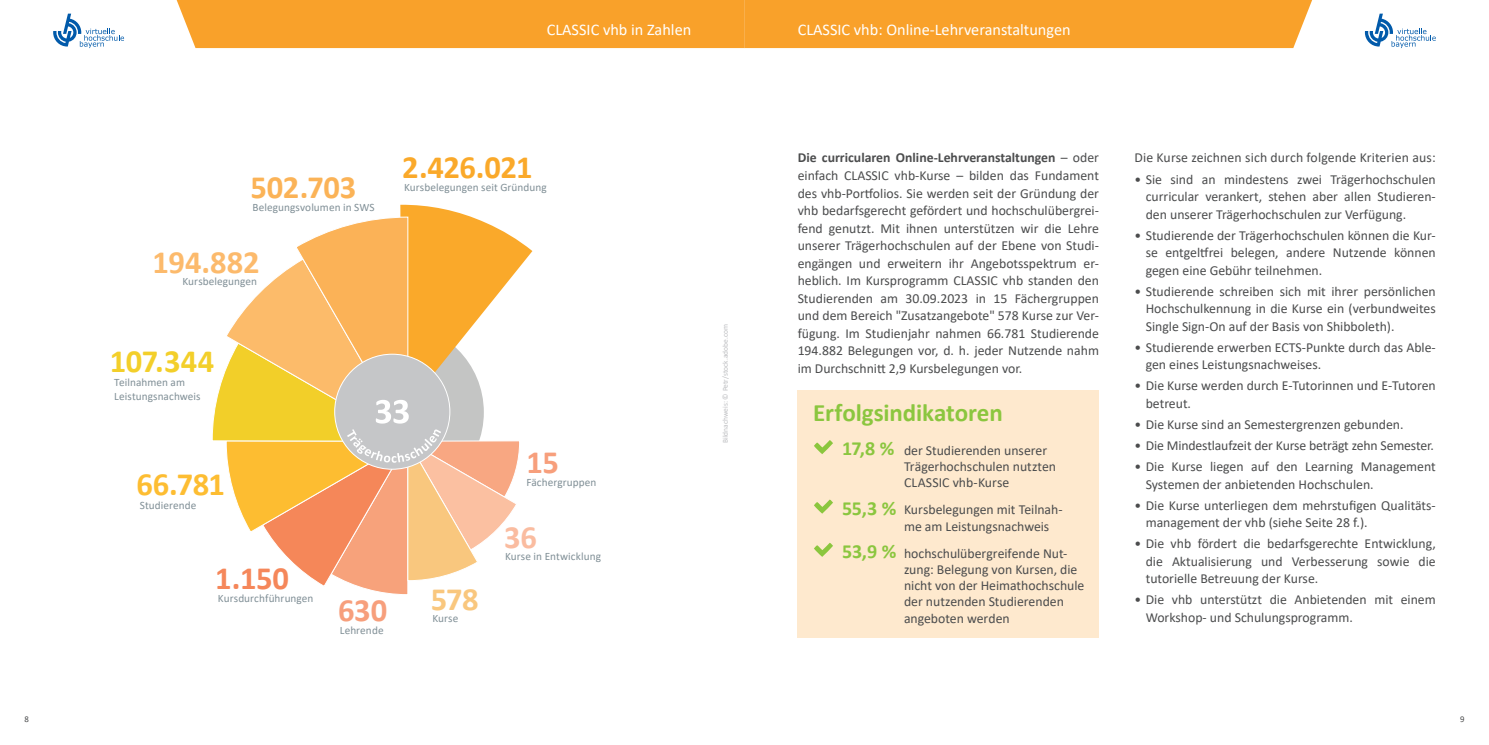
<style>
.page{position:relative;width:1489px;height:745px;background:#fff}
.page>*{position:absolute;margin:0;border:0;box-sizing:border-box;transform-origin:0 0}
.t1{font:700 32.5px "Calibri";letter-spacing:-.015em;color:#faa92a}
.t2{font:700 32.5px "Calibri";letter-spacing:-.005em;color:#f3cf2a}
.t3{font:700 32.5px "Calibri";color:#fcba6c}
.t4{font:700 32.5px "Calibri";letter-spacing:-.01em;color:#fbb357}
.t5{font:700 32.5px "Calibri";color:#fdbd32}
.t6{font:700 32.5px "Calibri";color:#f79f7c}
.t7{font:700 32.5px "Calibri";color:#f5875a}
.t8{font:700 32.5px "Calibri";color:#f9c77e}
.t9{font:700 32.5px "Calibri";color:#fabca0}
.t10{font:700 25px "Calibri";letter-spacing:-.005em;color:#8bc63f}
.t11{font:16.25px "Calibri";color:#fff}
.t12{font:13.75px/17.5px "Calibri";color:#4b4c4d}
.t13{font:11.25px/13.8px "Calibri";letter-spacing:.005em;color:#808f96}
.t14{font:8.75px "Calibri";color:#4b4c4d}
.t15{font:7.5px "Calibri";color:#bcbdc0}
.s1{font-weight:700}
.s2{font-weight:700;font-size:20px;color:#8bc63f}
</style>
<div class="page">
<svg style="left:53px;top:14px;width:71px;height:34px"></svg>
<svg style="left:1364px;top:14px;width:71px;height:34px"></svg>
<div style="left:177px;top:0;width:1134px;height:48px;background:#f9a12a"></div>
<div style="left:797px;top:390px;width:301px;height:247px;background:#fee9ce"></div>
<svg style="left:814px;top:440px;width:19px;height:14px"></svg>
<svg style="left:814px;top:499px;width:19px;height:14px"></svg>
<svg style="left:814px;top:543px;width:19px;height:13px"></svg>
<svg style="left:212px;top:204px;width:320px;height:391px"></svg>
<p class="t11" style="left:546px;top:19px;width:146px">CLASSIC vhb in Zahlen</p>
<p class="t11" style="left:797px;top:19px;width:274px">CLASSIC vhb: Online-Lehrveranstaltungen</p>
<h1 class="t4" style="left:250px;top:164px;width:107px">502.703</h1>
<p class="t13" style="left:252px;top:200px;width:124px">Belegungsvolumen in SWS</p>
<h1 class="t3" style="left:152px;top:239px;width:108px">194.882</h1>
<p class="t13" style="left:182px;top:274px;width:76px">Kursbelegungen</p>
<h1 class="t1" style="left:402px;top:144px;width:132px">2.426.021</h1>
<p class="t13" style="left:404px;top:180px;width:144px">Kursbelegungen seit Gründung</p>
<h1 class="t2" style="left:110px;top:338px;width:106px">107.344</h1>
<p class="t13" style="left:114px;top:375px;width:88px">Teilnahmen am<br>Leistungsnachweis</p>
<h1 class="t5" style="left:136px;top:461px;width:90px">66.781</h1>
<p class="t13" style="left:140px;top:497px;width:58px">Studierende</p>
<h1 class="t7" style="left:215px;top:555px;width:75px">1.150</h1>
<p class="t13" style="left:218px;top:590px;width:97px">Kursdurchführungen</p>
<h1 class="t6" style="left:338px;top:587px;width:51px">630</h1>
<p class="t13" style="left:340px;top:622px;width:45px">Lehrende</p>
<h1 class="t8" style="left:430px;top:576px;width:50px">578</h1>
<p class="t13" style="left:432px;top:610px;width:27px">Kurse</p>
<h1 class="t6" style="left:526px;top:438px;width:34px">15</h1>
<p class="t13" style="left:526px;top:474px;width:72px">Fächergruppen</p>
<h1 class="t9" style="left:504px;top:513px;width:34px">36</h1>
<p class="t13" style="left:505px;top:548px;width:97px">Kurse in Entwicklung</p>
<p class="t15" style="left:720px;top:443px;width:120px;rotate:-90deg">Bildnachweis: © Petr/stock.adobe.com</p>
<p class="t12" style="left:797px;top:149px;width:303px;text-align:justify"><span class="s1">Die curricularen Online-Lehrveranstaltungen</span> – oder einfach CLASSIC vhb-Kurse – bilden das Fundament des vhb-Portfolios. Sie werden seit der Gründung der vhb bedarfsgerecht gefördert und hochschulübergrei&shy;fend genutzt. Mit ihnen unterstützen wir die Lehre unserer Trägerhochschulen auf der Ebene von Studi&shy;engängen und erweitern ihr Angebotsspektrum er&shy;heblich. Im Kursprogramm CLASSIC vhb standen den Studierenden am 30.09.2023 in 15 Fächergruppen und dem Bereich "Zusatzangebote" 578 Kurse zur Ver&shy;fügung. Im Studienjahr nahmen 66.781 Studierende 194.882 Belegungen vor, d. h. jeder Nutzende nahm im Durchschnitt 2,9 Kursbelegungen vor.</p>
<h2 class="t10" style="left:813px;top:395px;width:191px">Erfolgsindikatoren</h2>
<p class="t12" style="left:904px;top:441px;width:154px;line-height:16.2px;text-indent:-62px"><span class="s2">17,8 %</span> der Studierenden unserer<br>Trägerhochschulen nutzten<br>CLASSIC vhb-Kurse</p>
<p class="t12" style="left:904px;top:501px;width:160px;line-height:16.2px;text-indent:-62px"><span class="s2">55,3 %</span> Kursbelegungen mit Teilnah&shy;me am Leistungsnachweis</p>
<p class="t12" style="left:904px;top:544px;width:182px;line-height:16.2px;text-indent:-62px"><span class="s2">53,9 %</span> hochschulübergreifende Nut&shy;zung: Belegung von Kursen, die nicht von der Heimathochschule der nutzenden Studierenden angeboten werden</p>
<p class="t12" style="left:1134px;top:149px;width:303px">Die Kurse zeichnen sich durch folgende Kriterien aus:</p>
<p class="t12" style="left:1145px;top:170px;width:291px;text-align:justify;text-indent:-11px">• Sie sind an mindestens zwei Trägerhochschulen curricular verankert, stehen aber allen Studieren&shy;den unserer Trägerhochschulen zur Verfügung.</p>
<p class="t12" style="left:1145px;top:226px;width:291px;text-align:justify;text-indent:-11px">• Studierende der Trägerhochschulen können die Kur&shy;se entgeltfrei belegen, andere Nutzende können gegen eine Gebühr teilnehmen.</p>
<p class="t12" style="left:1145px;top:282px;width:291px;text-align:justify;text-indent:-11px">• Studierende schreiben sich mit ihrer persönlichen Hochschulkennung in die Kurse ein (verbundweites Single Sign-On auf der Basis von Shibboleth).</p>
<p class="t12" style="left:1145px;top:338px;width:291px;text-indent:-11px">• Studierende erwerben ECTS-Punkte durch das Able&shy;gen eines Leistungsnachweises.</p>
<p class="t12" style="left:1145px;top:376px;width:291px;text-indent:-11px">• Die Kurse werden durch E-Tutorinnen und E-Tutoren betreut.</p>
<p class="t12" style="left:1134px;top:415px;width:271px">• Die Kurse sind an Semestergrenzen gebunden.</p>
<p class="t12" style="left:1134px;top:436px;width:301px">• Die Mindestlaufzeit der Kurse beträgt zehn Semester.</p>
<p class="t12" style="left:1145px;top:457px;width:291px;text-indent:-11px">• Die Kurse liegen auf den Learning Management<br>Systemen der anbietenden Hochschulen.</p>
<p class="t12" style="left:1145px;top:496px;width:291px;text-indent:-11px">• Die Kurse unterliegen dem mehrstufigen Qualitäts&shy;management der vhb (siehe Seite 28 f.).</p>
<p class="t12" style="left:1145px;top:534px;width:291px;text-align:justify;text-indent:-11px">• Die vhb fördert die bedarfsgerechte Entwicklung, die Aktualisierung und Verbesserung sowie die tutorielle Betreuung der Kurse.</p>
<p class="t12" style="left:1145px;top:590px;width:291px;text-indent:-11px">• Die vhb unterstützt die Anbietenden mit einem<br>Workshop- und Schulungsprogramm.</p>
<p class="t14" style="left:24px;top:712px;width:6px">8</p>
<p class="t14" style="left:1459px;top:712px;width:6px">9</p>
</div>
